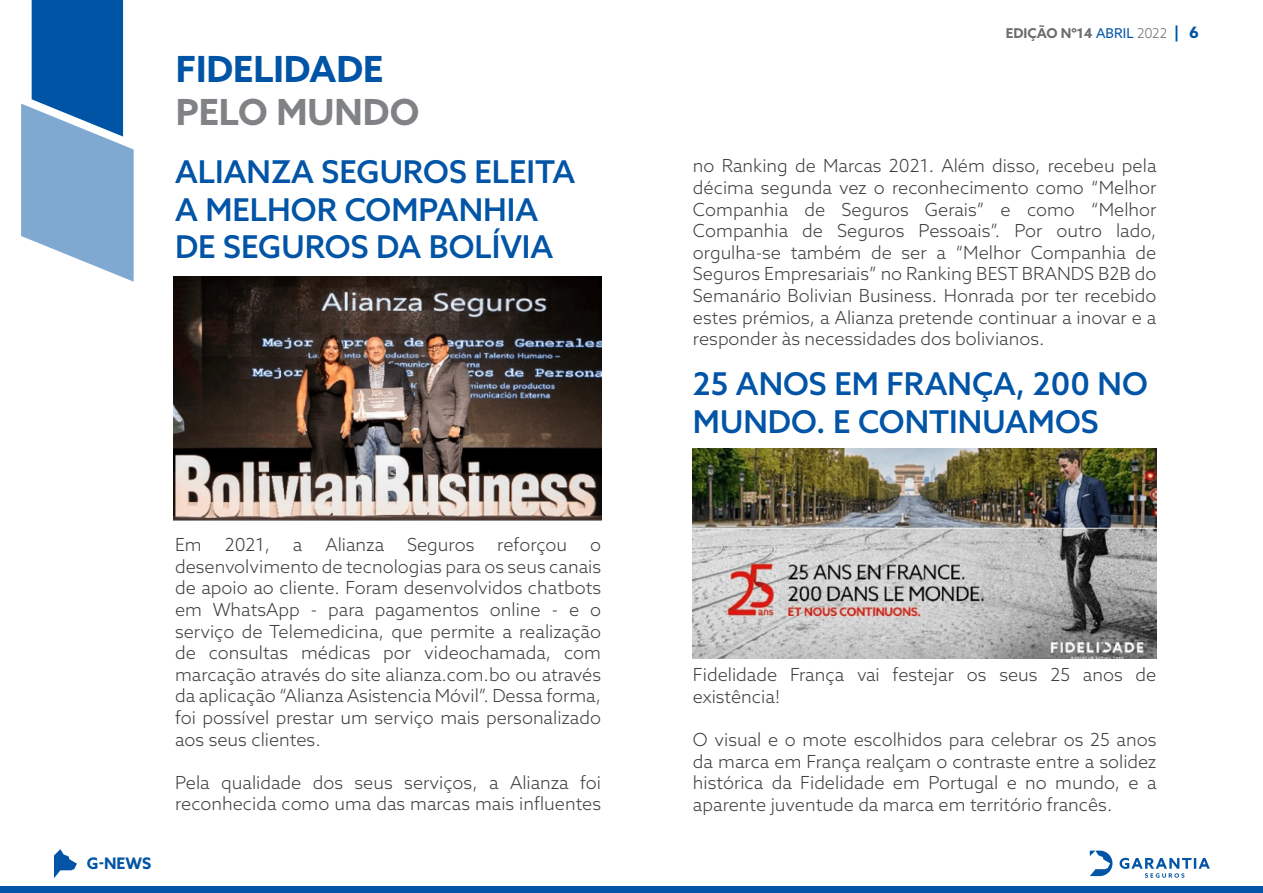
<style>
.page{position:relative;width:1263px;height:893px;background:#fff}
.page>*{position:absolute;margin:0;border:0;box-sizing:border-box;transform-origin:0 0}
.t1{font:700 36px "Azo Sans";color:#0054a6}
.t2{font:700 36px "Azo Sans";color:#808285}
.t3{font:500 31.35px/37.7px "Azo Sans";color:#0154a6}
.t4{font:300 18px/21.6px "Azo Sans";color:#3e3e3f;text-align:justify}
.t5{font:700 15.9px "Azo Sans";color:#0054a6}
.t6{font:700 13.5px "Azo Sans";color:#6c6d70}
.s1{font-weight:400;color:#0054a6}
.s2{font-weight:300}
.s3{font-size:15.75px;color:#0054a6}
</style>
<div class="page">
<div style="left:0;top:886px;width:1263px;height:7px;background:#0154a6"></div>
<svg style="left:1090px;top:851px;width:120px;height:27px"></svg>
<svg style="left:21px;top:0;width:113px;height:282px"></svg>
<svg style="left:54px;top:849px;width:23px;height:29px"></svg>
<img style="left:174px;top:277px;width:427px;height:244px">
<img style="left:693px;top:448px;width:463px;height:210px">
<p class="t1" style="left:176px;top:45px;width:209px">FIDELIDADE</p>
<p class="t2" style="left:176px;top:88px;width:245px">PELO MUNDO</p>
<p class="t3" style="left:175px;top:152px;width:402px">ALIANZA SEGUROS ELEITA<br>A MELHOR COMPANHIA</p>
<p class="t3" style="left:175px;top:228px;width:380px">DE SEGUROS DA BOLÍVIA</p>
<p class="t5" style="left:87px;top:852px;width:66px">G-NEWS</p>
<p class="t4" style="left:175px;top:534px;width:28px">Em</p>
<p class="t4" style="left:225px;top:534px;width:47px">2021,</p>
<p class="t4" style="left:293px;top:534px;width:11px">a</p>
<p class="t4" style="left:325px;top:534px;width:60px">Alianza</p>
<p class="t4" style="left:407px;top:534px;width:69px">Seguros</p>
<p class="t4" style="left:497px;top:534px;width:71px">reforçou</p>
<p class="t4" style="left:175px;top:534px;width:428px;text-indent:415px">o desenvolvimento de tecnologias para os seus canais de apoio ao cliente. Foram desenvolvidos chatbots em WhatsApp - para pagamentos online - e o serviço de Telemedicina, que permite a realização de consultas médicas por videochamada, com marcação através do site alianza.com.bo ou através da aplicação “Alianza Asistencia Móvil”. Dessa forma, foi possível prestar um serviço mais personalizado aos seus clientes.</p>
<p class="t4" style="left:175px;top:771px;width:428px">Pela qualidade dos seus serviços, a Alianza foi reconhecida como uma das marcas mais influentes</p>
<p class="t6" style="left:1006px;top:24px;width:195px">EDIÇÃO Nº14 <span class="s1">ABRIL</span> <span class="s2">2022</span> <span class="s3">| 6</span></p>
<p class="t4" style="left:693px;top:155px;width:465px">no Ranking de Marcas 2021. Além disso, recebeu pela décima segunda vez o reconhecimento como “Melhor Companhia de Seguros Gerais” e como “Melhor Companhia de Seguros Pessoais”. Por outro lado, orgulha-se também de ser a “Melhor Companhia de Seguros Empresariais” no Ranking BEST BRANDS B2B do Semanário Bolivian Business. Honrada por ter recebido estes prémios, a Alianza pretende continuar a inovar e a responder às necessidades dos bolivianos.</p>
<p class="t3" style="left:693px;top:364px;width:456px">25 ANOS EM FRANÇA, 200 NO<br>MUNDO. E CONTINUAMOS</p>
<p class="t4" style="left:693px;top:664px;width:465px">Fidelidade França vai festejar os seus 25 anos de existência!</p>
<p class="t4" style="left:693px;top:729px;width:465px">O visual e o mote escolhidos para celebrar os 25 anos da marca em França realçam o contraste entre a solidez histórica da Fidelidade em Portugal e no mundo, e a aparente juventude da marca em território francês.</p>
</div>
